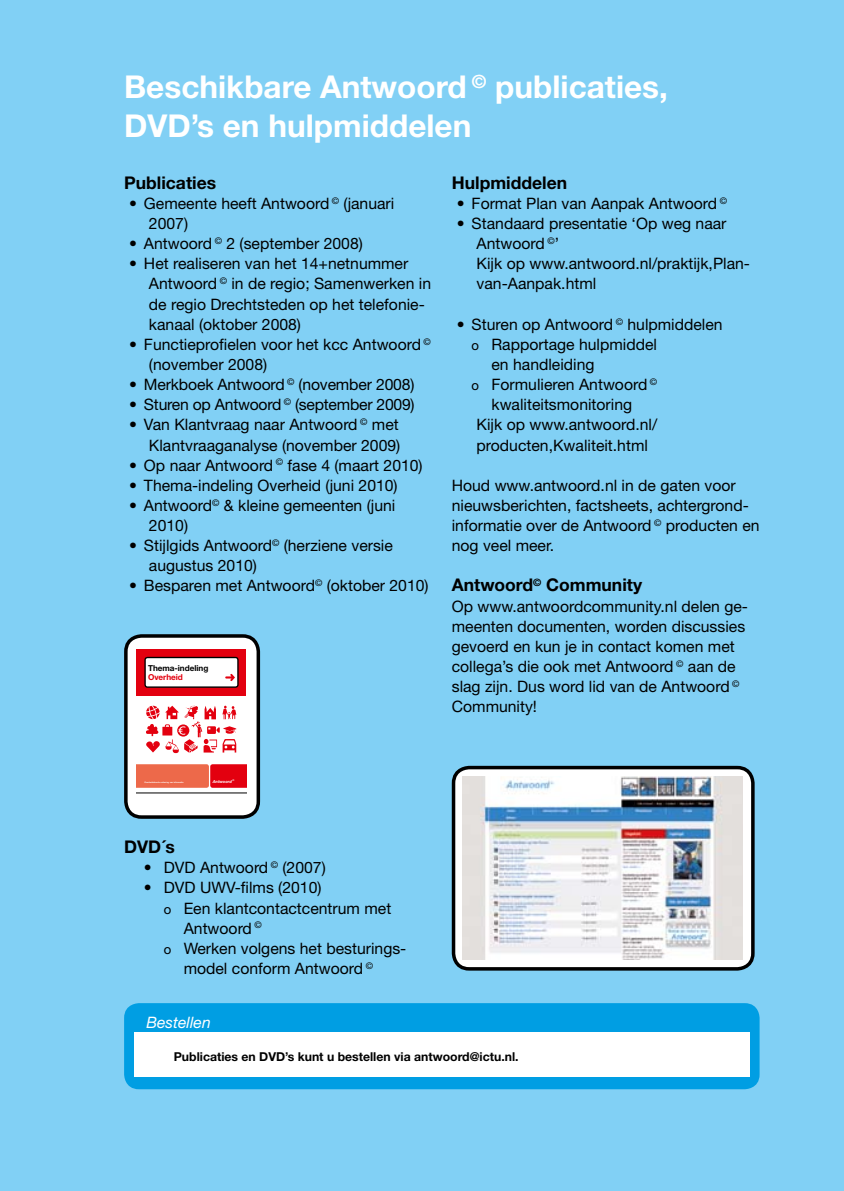
<style>
.page{position:relative;width:844px;height:1191px;background:#fff}
.page>*{position:absolute;margin:0;border:0;box-sizing:border-box;transform-origin:0 0}
.t1{font:700 31.5px/38.5px "Helvetica Neue";color:#fff}
.t2{font:700 17.5px "Helvetica Neue";color:#000}
.t3{font:15.75px/20.1px "Helvetica Neue";color:#000}
.t4{font:italic 15.75px "Helvetica Neue";color:#fff}
.t5{font:700 12.25px "Helvetica Neue";color:#000}
.t6{font:700 8.22px "Helvetica Neue";letter-spacing:-.005em;color:#000}
.t7{font:700 8.22px "Helvetica Neue";letter-spacing:-.005em;color:#e3000f}
.t8{font:italic 700 4.02px "Helvetica Neue";color:#fff}
.t9{font:700 2.1px "Helvetica Neue";color:#fff}
.s1{font-size:13.12px}
</style>
<div class="page">
<div style="left:0;top:0;width:843px;height:1191px;background:#81d0f5"></div>
<div style="left:453px;top:767px;width:299px;height:202px;background:#fff;border-radius:16px"></div>
<div style="left:451px;top:766px;width:303px;height:204px;border:4px solid #000;border-radius:16px"></div>
<div style="left:126px;top:636px;width:132px;height:181px;background:#fff;border-radius:16px"></div>
<svg style="left:136px;top:764px;width:110px;height:24px;background:#ea4c3c"></svg>
<hr style="left:136px;top:792px;width:110px;height:1px;background:#000">
<div style="left:136px;top:649px;width:110px;height:46px;background:#e3000f"></div>
<div style="left:145px;top:657px;width:93px;height:30px;background:#fff;border-radius:2px"></div>
<svg style="left:225px;top:674px;width:10px;height:7px"></svg>
<div style="left:144px;top:657px;width:94px;height:31px;border:1px solid #000;border-radius:2px"></div>
<svg style="left:146px;top:705px;width:90px;height:48px"></svg>
<div style="left:124px;top:634px;width:136px;height:185px;border:4px solid #000;border-radius:16px"></div>
<div style="left:124px;top:1003px;width:635px;height:86px;background:#009ee3;border-radius:15px"></div>
<div style="left:134px;top:1032px;width:615px;height:45px;background:#fff"></div>
<img style="left:462px;top:776px;width:280px;height:183px">
<h1 class="t1" style="left:124px;top:67px;width:545px">Beschikbare Antwoord <sup>©</sup> publicaties,<br>DVD’s en hulpmiddelen</h1>
<p class="t2" style="left:124px;top:172px;width:93px">Publicaties</p>
<p class="t3" style="left:149px;top:193px;width:247px;text-indent:-20px">• Gemeente heeft Antwoord <sup>©</sup> (januari<br>2007)</p>
<p class="t3" style="left:129px;top:233px;width:235px">• Antwoord <sup>©</sup> 2 (september 2008)</p>
<p class="t3" style="left:149px;top:253px;width:284px;text-indent:-20px">• Het realiseren van het 14+netnummer Antwoord <sup>©</sup> in de regio; Samenwerken in de regio Drechtsteden op het telefonie&shy;kanaal (oktober 2008)</p>
<p class="t3" style="left:149px;top:334px;width:283px;text-indent:-20px">• Functieprofielen voor het kcc Antwoord <sup>© </sup>(november 2008)</p>
<p class="t3" style="left:129px;top:374px;width:287px">• Merkboek Antwoord <sup>©</sup> (november 2008)</p>
<p class="t3" style="left:129px;top:394px;width:287px">• Sturen op Antwoord <sup>©</sup> (september 2009)</p>
<p class="t3" style="left:129px;top:414px;width:273px;text-align:right">• Van Klantvraag naar Antwoord <sup>©</sup> met<br>Klantvraaganalyse (november 2009)</p>
<p class="t3" style="left:129px;top:455px;width:295px">• Op naar Antwoord <sup>©</sup> fase 4 (maart 2010)</p>
<p class="t3" style="left:129px;top:475px;width:270px">• Thema-indeling Overheid (juni 2010)</p>
<p class="t3" style="left:149px;top:495px;width:248px;text-indent:-20px">• Antwoord<sup>©</sup> &amp; kleine gemeenten (juni<br>2010)</p>
<p class="t3" style="left:149px;top:535px;width:245px;text-indent:-20px">• Stijlgids Antwoord<sup>©</sup> (herziene versie augustus 2010)</p>
<p class="t3" style="left:129px;top:575px;width:301px">• Besparen met Antwoord<sup>©</sup> (oktober 2010)</p>
<p class="t2" style="left:451px;top:172px;width:117px">Hulpmiddelen</p>
<p class="t3" style="left:456px;top:193px;width:272px">• Format Plan van Aanpak Antwoord <sup>©</sup></p>
<p class="t3" style="left:476px;top:213px;width:275px;text-indent:-20px">• Standaard presentatie ‘Op weg naar<br>Antwoord <sup>©</sup>’<br>Kijk op www.antwoord.nl/praktijk,Plan&shy;van-Aanpak.html</p>
<p class="t3" style="left:456px;top:314px;width:267px">• Sturen op Antwoord <sup>©</sup> hulpmiddelen</p>
<p class="t3" style="left:471px;top:334px;width:187px"><span class="s1">o</span> Rapportage hulpmiddel</p>
<p class="t3" style="left:491px;top:354px;width:104px">en handleiding</p>
<p class="t3" style="left:471px;top:374px;width:187px"><span class="s1">o</span> Formulieren Antwoord <sup>©</sup></p>
<p class="t3" style="left:491px;top:394px;width:142px">kwaliteitsmonitoring</p>
<p class="t3" style="left:476px;top:414px;width:182px">Kijk op www.antwoord.nl/</p>
<p class="t3" style="left:476px;top:434px;width:173px">producten,Kwaliteit.html</p>
<p class="t3" style="left:451px;top:475px;width:309px">Houd www.antwoord.nl in de gaten voor nieuwsberichten, factsheets, achtergrond&shy;informatie over de Antwoord <sup>©</sup> producten en nog veel meer.</p>
<p class="t2" style="left:451px;top:574px;width:192px">Antwoord<sup>©</sup> Community</p>
<p class="t3" style="left:451px;top:595px;width:298px">Op www.antwoordcommunity.nl delen ge&shy;meenten documenten, worden discussies gevoerd en kun je in contact komen met collega’s die ook met Antwoord <sup>©</sup> aan de slag zijn. Dus word lid van de Antwoord <sup>© </sup>Community!</p>
<p class="t6" style="left:148px;top:663px;width:62px">Thema-indeling</p>
<p class="t7" style="left:148px;top:672px;width:36px">Overheid</p>
<p class="t9" style="left:144px;top:780px;width:41px">Overheidsbrede ordening van informatie</p>
<p class="t8" style="left:213px;top:778px;width:23px">Antwoord <sup>©</sup></p>
<p class="t2" style="left:124px;top:836px;width:52px">DVD´s</p>
<p class="t3" style="left:144px;top:857px;width:183px">• DVD Antwoord <sup>©</sup> (2007)</p>
<p class="t3" style="left:144px;top:877px;width:179px">• DVD UWV-films (2010)</p>
<p class="t3" style="left:164px;top:897px;width:229px"><span class="s1">o</span> Een klantcontactcentrum met</p>
<p class="t3" style="left:184px;top:917px;width:80px">Antwoord <sup>©</sup></p>
<p class="t3" style="left:164px;top:938px;width:242px"><span class="s1">o</span> Werken volgens het besturings-</p>
<p class="t3" style="left:184px;top:958px;width:191px">model conform Antwoord <sup>©</sup></p>
<p class="t4" style="left:146px;top:1012px;width:66px">Bestellen</p>
<p class="t5" style="left:174px;top:1049px;width:346px">Publicaties en DVD’s kunt u bestellen via antwoord@ictu.nl.</p>
</div>
